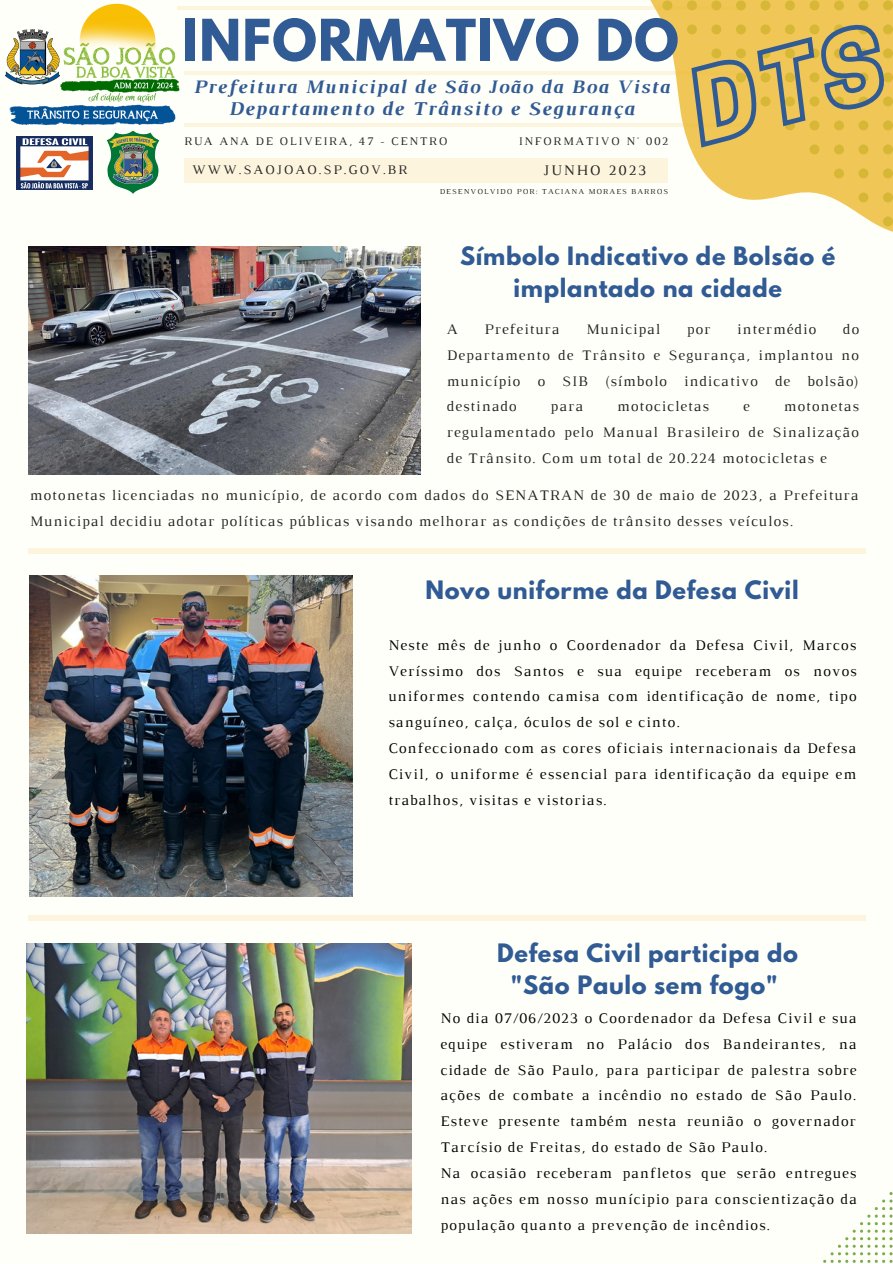
<style>
.page{position:relative;width:893px;height:1264px;background:#fff}
.page>*{position:absolute;margin:0;border:0;box-sizing:border-box;transform-origin:0 0}
.t1{font:700 51px "League Spartan";letter-spacing:.02em;color:#315b94}
.t2{font:700 22.5px/31.5px "League Spartan";letter-spacing:.03em;color:#315b94;text-align:center}
.t3{font:italic 700 19.95px "Luthier";letter-spacing:.07em;color:#315b94}
.t4{font:italic 700 19.35px "Luthier";letter-spacing:.07em;color:#315b94}
.t5{font:15px/25.8px "Luthier";letter-spacing:.07em;color:#000;text-align:justify}
.t6{font:14.85px/25.8px "Luthier";letter-spacing:.07em;color:#222;text-align:justify}
.t7{font:13.35px "Luthier";letter-spacing:.14em;color:#222}
.t8{font:11.85px "Luthier";letter-spacing:.14em;color:#222}
.t9{font:7.8px "Luthier";letter-spacing:.14em;color:#222}
</style>
<div class="page">
<div style="left:0;top:0;width:892px;height:1262px;background:#fffff9"></div>
<hr style="left:177px;top:6px;width:561px;height:4px;background:#fcf4dc">
<hr style="left:184px;top:71px;width:562px;height:4px;background:#fcf4dc">
<hr style="left:184px;top:123px;width:562px;height:4px;background:#fcf4dc">
<svg style="left:650px;top:0;width:242px;height:232px"></svg>
<img style="left:5px;top:3px;width:175px;height:128px">
<img style="left:17px;top:136px;width:75px;height:53px">
<img style="left:106px;top:131px;width:53px;height:63px">
<div style="left:184px;top:158px;width:484px;height:25px;background:#fcf4dc"></div>
<svg style="left:823px;top:1192px;width:69px;height:70px"></svg>
<img style="left:28px;top:246px;width:392px;height:228px">
<div style="left:28px;top:548px;width:837px;height:6px;background:#fcf4dc"></div>
<div style="left:28px;top:915px;width:837px;height:5px;background:#fcf4dc"></div>
<img style="left:27px;top:943px;width:384px;height:290px">
<img style="left:30px;top:575px;width:322px;height:321px">
<svg style="left:677px;top:16px;width:215px;height:138px;background:#d0b45f"></svg>
<p class="t1" style="left:182px;top:15px;width:498px">INFORMATIVO DO</p>
<p class="t4" style="left:192px;top:80px;width:478px">Prefeitura Municipal de São João da Boa Vista</p>
<p class="t3" style="left:228px;top:101px;width:407px">Departamento de Trânsito e Segurança</p>
<p class="t8" style="left:184px;top:136px;width:264px">RUA ANA DE OLIVEIRA, 47 - CENTRO</p>
<p class="t8" style="left:518px;top:136px;width:151px">INFORMATIVO N° 002</p>
<p class="t7" style="left:192px;top:165px;width:217px">WWW.SAOJOAO.SP.GOV.BR</p>
<p class="t6" style="left:543px;top:159px;width:59px">JUNHO</p>
<p class="t6" style="left:609px;top:159px;width:39px">2023</p>
<p class="t9" style="left:439px;top:189px;width:230px">DESENVOLVIDO POR: TACIANA MORAES BARROS</p>
<p class="t2" style="left:460px;top:243px;width:377px">Símbolo Indicativo de Bolsão é implantado na cidade</p>
<p class="t6" style="left:447px;top:317px;width:12px">A</p>
<p class="t6" style="left:484px;top:317px;width:76px">Prefeitura</p>
<p class="t6" style="left:586px;top:317px;width:75px">Municipal</p>
<p class="t6" style="left:686px;top:317px;width:25px">por</p>
<p class="t6" style="left:737px;top:317px;width:80px">intermédio</p>
<p class="t6" style="left:447px;top:317px;width:413px;text-indent:396px">do Departamento de Trânsito e Segurança, implantou no município o SIB (símbolo indicativo de bolsão) destinado</p>
<p class="t6" style="left:550px;top:395px;width:34px">para</p>
<p class="t6" style="left:617px;top:395px;width:93px">motocicletas</p>
<p class="t6" style="left:743px;top:395px;width:8px">e</p>
<p class="t6" style="left:447px;top:395px;width:413px;text-indent:337px">motonetas regulamentado pelo Manual Brasileiro de Sinalização de Trânsito. Com um total de 20.224 motocicletas e</p>
<p class="t6" style="left:30px;top:484px;width:830px">motonetas licenciadas no município, de acordo com dados do SENATRAN de 30 de maio de 2023, a Prefeitura<br>Municipal decidiu adotar políticas públicas visando melhorar as condições de trânsito desses veículos.</p>
<p class="t2" style="left:425px;top:577px;width:375px">Novo uniforme da Defesa Civil</p>
<p class="t5" style="left:388px;top:633px;width:470px">Neste mês de junho o Coordenador da Defesa Civil, Marcos Veríssimo dos Santos e sua equipe receberam os novos uniformes contendo camisa com identificação de nome, tipo sanguíneo, calça, óculos de sol e cinto.</p>
<p class="t5" style="left:388px;top:736px;width:469px">Confeccionado com as cores oficiais internacionais da Defesa Civil, o uniforme é essencial para identificação da equipe em trabalhos, visitas e vistorias.</p>
<p class="t2" style="left:497px;top:940px;width:302px">Defesa Civil participa do</p>
<p class="t2" style="left:511px;top:972px;width:268px">"São Paulo sem fogo"</p>
<p class="t5" style="left:440px;top:1006px;width:417px">No dia 07/06/2023 o Coordenador da Defesa Civil e sua equipe estiveram no Palácio dos Bandeirantes, na cidade de São Paulo, para participar de palestra sobre ações de combate a incêndio no estado de São Paulo.<br>Esteve presente também nesta reunião o governador Tarcísio de Freitas, do estado de São Paulo.</p>
<p class="t5" style="left:440px;top:1161px;width:418px">Na ocasião receberam panfletos que serão entregues nas ações em nosso munícipio para conscientização da população quanto a prevenção de incêndios.</p>
</div>
